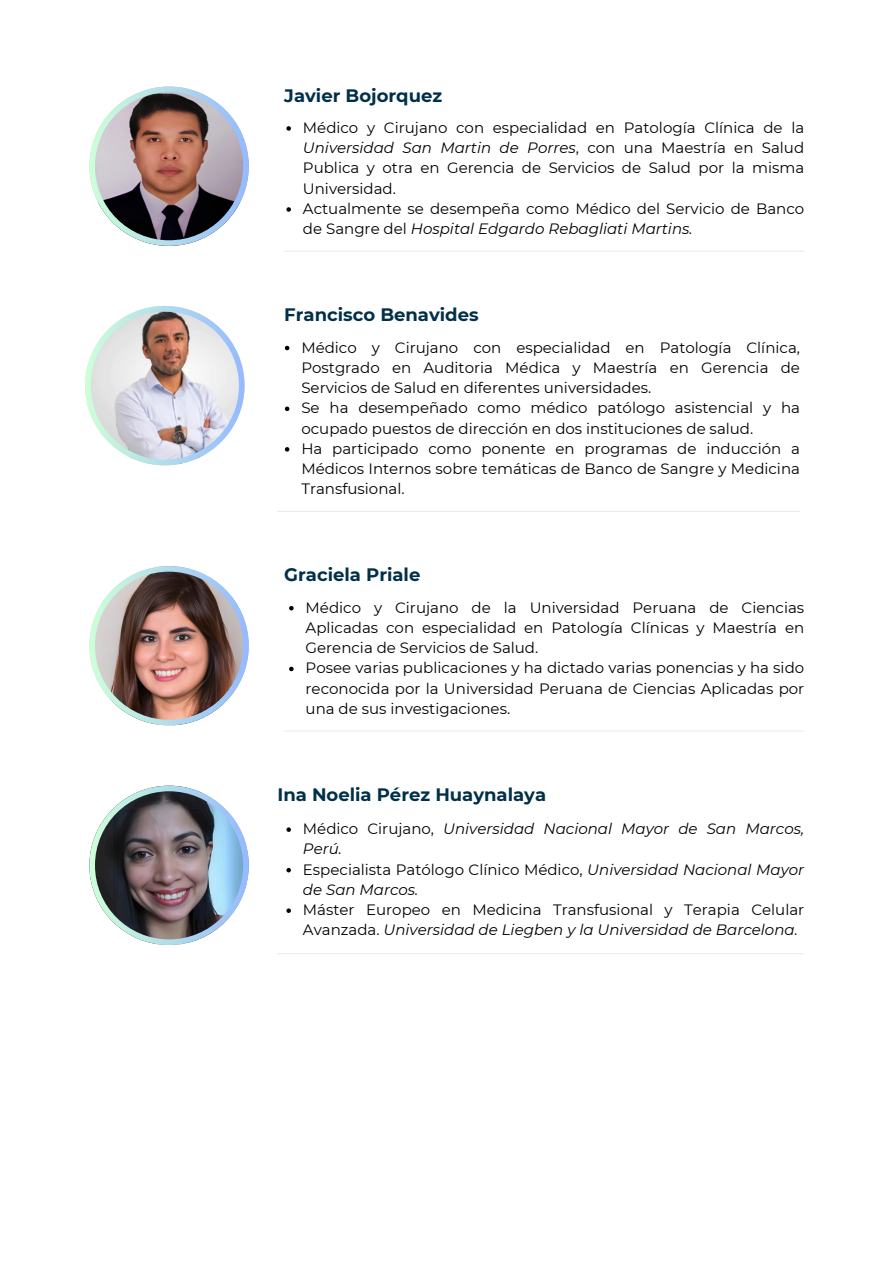
<style>
.page{position:relative;width:894px;height:1264px;background:#fff}
.page>*{position:absolute;margin:0;border:0;box-sizing:border-box;transform-origin:0 0}
.t1{font:700 18px "Montserrat";color:#003049}
.t2{font:15px/20.2px "Montserrat";color:#000;text-align:justify}
.t3{font:italic 15px/20.2px "Montserrat";color:#000}
.s1{font-style:italic}
.s2{font-style:normal}
</style>
<div class="page">
<svg style="left:89px;top:86px;width:160px;height:160px"></svg>
<hr style="left:284px;top:251px;width:520px;height:1px;background:#ededeb">
<svg style="left:286px;top:126px;width:5px;height:5px"></svg>
<svg style="left:286px;top:207px;width:5px;height:5px"></svg>
<svg style="left:85px;top:306px;width:159px;height:159px"></svg>
<hr style="left:277px;top:511px;width:522px;height:1px;background:#ededeb">
<svg style="left:285px;top:346px;width:4px;height:4px"></svg>
<svg style="left:285px;top:406px;width:4px;height:5px"></svg>
<svg style="left:285px;top:447px;width:4px;height:4px"></svg>
<img style="left:89px;top:566px;width:160px;height:159px">
<hr style="left:284px;top:730px;width:520px;height:1px;background:#ededeb">
<svg style="left:289px;top:606px;width:4px;height:4px"></svg>
<svg style="left:289px;top:666px;width:4px;height:5px"></svg>
<img style="left:89px;top:785px;width:160px;height:160px">
<svg style="left:286px;top:827px;width:5px;height:5px"></svg>
<svg style="left:286px;top:868px;width:5px;height:4px"></svg>
<svg style="left:286px;top:908px;width:5px;height:5px"></svg>
<hr style="left:277px;top:953px;width:527px;height:1px;background:#ededeb">
<h1 class="t1" style="left:284px;top:84px;width:159px">Javier Bojorquez</h1>
<p class="t2" style="left:303px;top:117px;width:502px">Médico y Cirujano con especialidad en Patología Clínica de la <span class="s1">Universidad San Martin de Porres</span>, con una Maestría en Salud Publica y otra en Gerencia de Servicios de Salud por la misma Universidad.</p>
<p class="t2" style="left:303px;top:198px;width:502px">Actualmente se desempeña como Médico del Servicio de Banco de Sangre del <span class="s1">Hospital Edgardo Rebagliati Martins.</span></p>
<p class="t1" style="left:284px;top:303px;width:196px">Francisco Benavides</p>
<h1 class="t2" style="left:301px;top:337px;width:500px">Médico y Cirujano con especialidad en Patología Clínica, Postgrado en Auditoria Médica y Maestría en Gerencia de Servicios de Salud en diferentes universidades.</h1>
<p class="t2" style="left:301px;top:398px;width:500px">Se ha desempeñado como médico patólogo asistencial y ha ocupado puestos de dirección en dos instituciones de salud.</p>
<p class="t2" style="left:301px;top:438px;width:500px">Ha participado como ponente en programas de inducción a Médicos Internos sobre temáticas de Banco de Sangre y Medicina Transfusional.</p>
<p class="t1" style="left:284px;top:563px;width:138px">Graciela Priale</p>
<p class="t2" style="left:305px;top:597px;width:500px">Médico y Cirujano de la Universidad Peruana de Ciencias Aplicadas con especialidad en Patología Clínicas y Maestría en Gerencia de Servicios de Salud.</p>
<h1 class="t2" style="left:305px;top:658px;width:500px">Posee varias publicaciones y ha dictado varias ponencias y ha sido reconocida por la Universidad Peruana de Ciencias Aplicadas por una de sus investigaciones.</h1>
<h1 class="t1" style="left:277px;top:783px;width:270px">Ina Noelia Pérez Huaynalaya</h1>
<p class="t3" style="left:303px;top:818px;width:502px"><span class="s2">Médico Cirujano,</span> Universidad Nacional Mayor de San Marcos,<br>Perú.</p>
<p class="t3" style="left:303px;top:859px;width:502px"><span class="s2">Especialista Patólogo Clínico Médico,</span> Universidad Nacional Mayor de San Marcos.</p>
<p class="t2" style="left:303px;top:899px;width:502px">Máster Europeo en Medicina Transfusional y Terapia Celular<br>Avanzada. <span class="s1">Universidad de Liegben y la Universidad de Barcelona.</span></p>
</div>
